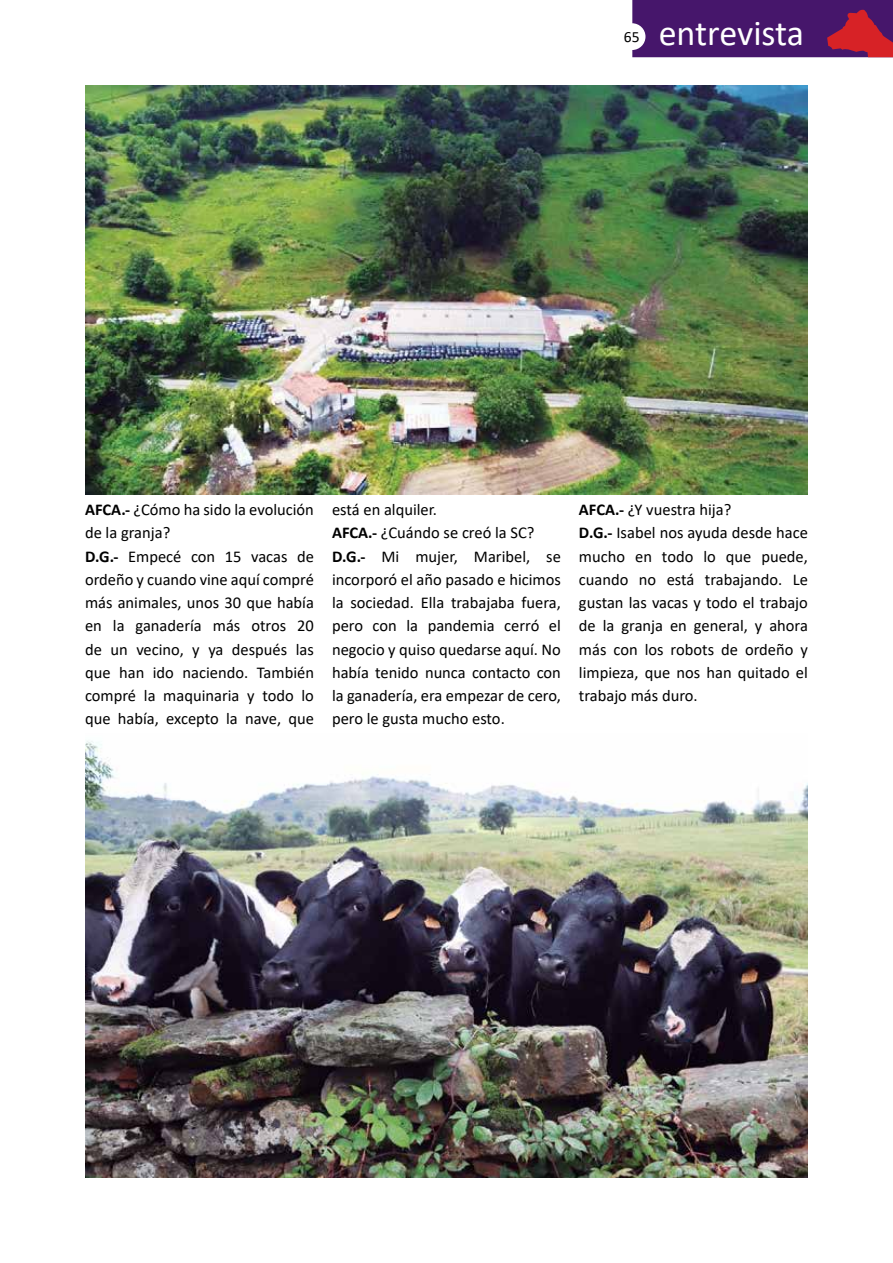
<style>
.page{position:relative;width:893px;height:1263px;background:#fff}
.page>*{position:absolute;margin:0;border:0;box-sizing:border-box;transform-origin:0 0}
.t1{font:36px "Calibri";letter-spacing:-.005em;color:#fff}
.t2{font:16.5px/23.2px "Calibri";color:#000}
.t3{font:15.6px "Calibri";color:#000}
.s1{font-weight:700}
</style>
<div class="page">
<div style="left:632px;top:0;width:261px;height:57px;background:#46166b"></div>
<svg style="left:827px;top:9px;width:66px;height:48px"></svg>
<div style="left:619px;top:23px;width:26px;height:27px;background:#fff;border-radius:50%"></div>
<img style="left:85px;top:741px;width:723px;height:437px">
<img style="left:85px;top:85px;width:722px;height:409px">
<p class="t3" style="left:624px;top:26px;width:17px">65</p>
<h1 class="t1" style="left:659px;top:8px;width:147px">entrevista</h1>
<p class="t2" style="left:85px;top:498px;width:230px"><span class="s1">AFCA.-</span> ¿Cómo ha sido la evolución de la granja?<br><span class="s1">D.G.-</span> Empecé con 15 vacas de ordeño y cuando vine aquí compré más animales, unos 30 que había en la ganadería más otros 20 de un vecino, y ya después las que han ido naciendo. También compré la maquinaria y todo lo que había, excepto la nave, que</p>
<p class="t2" style="left:332px;top:498px;width:230px">está en alquiler.<br><span class="s1">AFCA.-</span> ¿Cuándo se creó la SC?<br><span class="s1">D.G.-</span> Mi mujer, Maribel, se incorporó el año pasado e hicimos la sociedad. Ella trabajaba fuera, pero con la pandemia cerró el negocio y quiso quedarse aquí. No había tenido nunca contacto con la ganadería, era empezar de cero, pero le gusta mucho esto.</p>
<p class="t2" style="left:579px;top:497px;width:230px"><span class="s1">AFCA.-</span> ¿Y vuestra hija?<br><span class="s1">D.G.-</span> Isabel nos ayuda desde hace mucho en todo lo que puede, cuando no está trabajando. Le gustan las vacas y todo el trabajo de la granja en general, y ahora más con los robots de ordeño y limpieza, que nos han quitado el trabajo más duro.</p>
</div>
